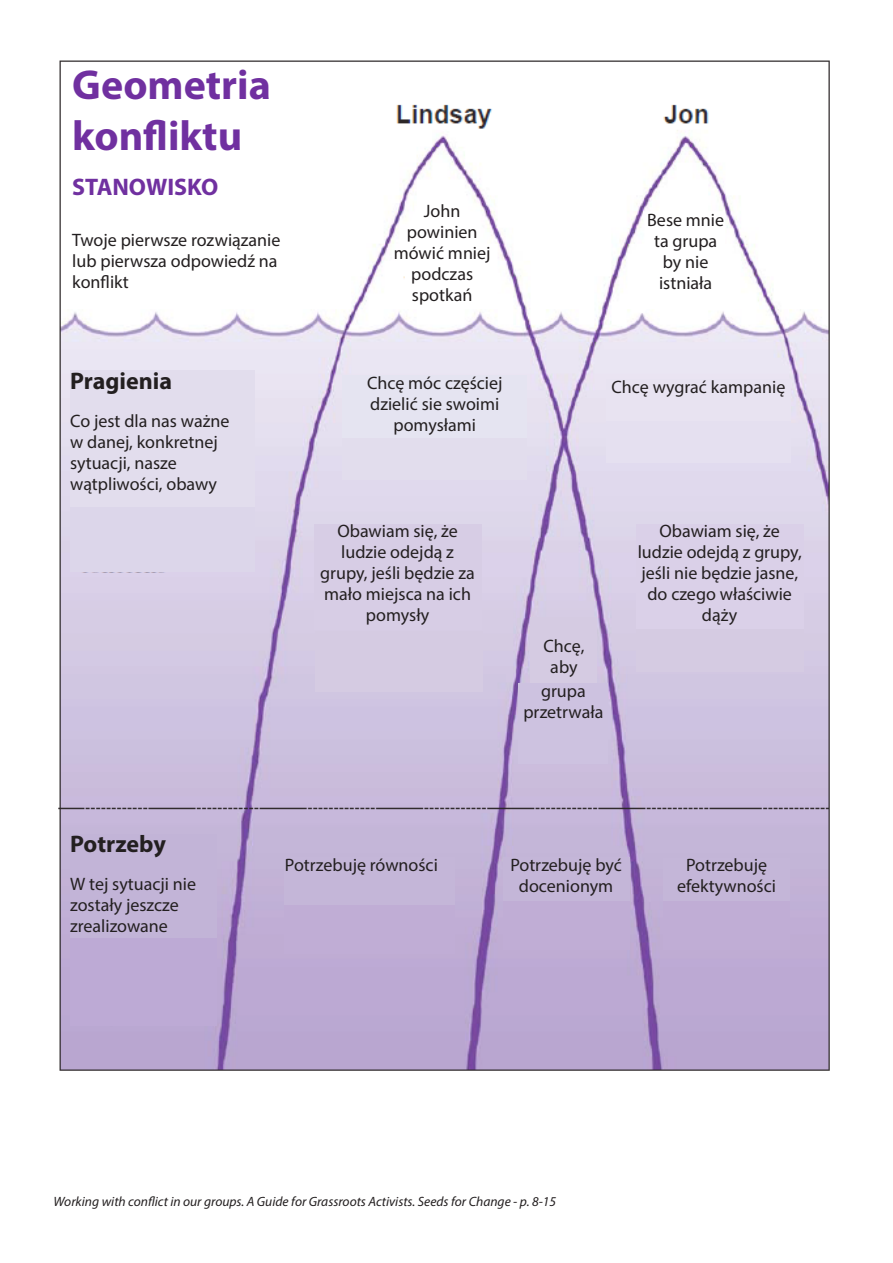
<style>
.page{position:relative;width:893px;height:1263px;background:#fff}
.page>*{position:absolute;margin:0;border:0;box-sizing:border-box;transform-origin:0 0}
.Main_Header{font:700 42px/50.4px "Myriad Pro";color:#7030a0}
.Header_1_iceberg{font:700 24px "Myriad Pro";color:#231f20}
.Header_1{font:700 24px "Myriad Pro";color:#7030a0}
.Body_iceberg{font:18px/21px "Myriad Pro";color:#231f20;text-align:center}
.Source_footnote{font:italic 13.5px "Myriad Pro";color:#231f20}
</style>
<div class="page">
<img style="left:58px;top:60px;width:772px;height:1011px">
<div style="left:72px;top:68px;width:272px;height:98px;background:#fff"></div>
<div style="left:72px;top:177px;width:228px;height:121px;background:#fff"></div>
<div style="left:70px;top:371px;width:185px;height:136px;background:#e2dded"></div>
<div style="left:70px;top:834px;width:147px;height:104px;background:#c2b4d7"></div>
<div style="left:342px;top:375px;width:185px;height:65px;background:#e5e4f1"></div>
<div style="left:606px;top:379px;width:185px;height:42px;background:#e8e3f1"></div>
<div style="left:314px;top:524px;width:168px;height:105px;background:#d7cde5"></div>
<div style="left:636px;top:524px;width:168px;height:107px;background:#dad0e8"></div>
<div style="left:519px;top:683px;width:89px;height:81px;background:#cdc2e0"></div>
<div style="left:530px;top:617px;width:67px;height:66px;background:#d5cbe2"></div>
<div style="left:285px;top:858px;width:170px;height:48px;background:#c4b6d8"></div>
<div style="left:503px;top:858px;width:126px;height:48px;background:#c4b6d8"></div>
<div style="left:663px;top:858px;width:127px;height:43px;background:#c4b6d8"></div>
<div style="left:70px;top:507px;width:185px;height:65px;background:#dcd6ea"></div>
<div style="left:636px;top:629px;width:168px;height:43px;background:#d5cbe2"></div>
<div style="left:70px;top:939px;width:147px;height:87px;background:#bdaad5"></div>
<div style="left:315px;top:631px;width:168px;height:61px;background:#d5cbe2"></div>
<div style="left:503px;top:901px;width:126px;height:48px;background:#c0add5"></div>
<div style="left:663px;top:901px;width:127px;height:48px;background:#c0add5"></div>
<div style="left:606px;top:421px;width:185px;height:42px;background:#e5e0f0"></div>
<div style="left:342px;top:438px;width:185px;height:42px;background:#e2dded"></div>
<div style="left:285px;top:906px;width:170px;height:48px;background:#c0add5"></div>
<p class="Main_Header" style="left:72px;top:59px;width:200px">Geometria konfliktu</p>
<p class="Header_1" style="left:72px;top:172px;width:147px">STANOWISKO</p>
<p class="Body_iceberg" style="left:72px;top:229px;width:210px;text-align:left">Twoje pierwsze rozwiązanie lub pierwsza odpowiedź na konflikt</p>
<p class="Header_1_iceberg" style="left:70px;top:365px;width:103px">Pragienia</p>
<p class="Body_iceberg" style="left:70px;top:410px;width:161px;text-align:left">Co jest dla nas ważne w danej, konkretnej sytuacji, nasze wątpliwości, obawy</p>
<p class="Body_iceberg" style="left:394px;top:200px;width:98px">John powinien mówić mniej podczas spotkań</p>
<p class="Body_iceberg" style="left:647px;top:209px;width:79px">Bese mnie ta grupa by nie istniała</p>
<p class="Body_iceberg" style="left:367px;top:372px;width:137px">Chcę móc częściej dzielić sie swoimi pomysłami</p>
<p class="Body_iceberg" style="left:611px;top:376px;width:175px">Chcę wygrać kampanię</p>
<p class="Body_iceberg" style="left:320px;top:521px;width:156px">Obawiam się, że ludzie odejdą z grupy, jeśli będzie za mało miejsca na ich pomysły</p>
<p class="Body_iceberg" style="left:638px;top:521px;width:166px">Obawiam się, że ludzie odejdą z grupy, jeśli nie będzie jasne, do czego właściwie dąży</p>
<p class="Body_iceberg" style="left:543px;top:635px;width:42px">Chcę, aby</p>
<p class="Body_iceberg" style="left:523px;top:680px;width:82px">grupa przetrwała</p>
<p class="Header_1_iceberg" style="left:70px;top:829px;width:97px">Potrzeby</p>
<p class="Body_iceberg" style="left:70px;top:873px;width:127px;text-align:left">W tej sytuacji nie zostały jeszcze zrealizowane</p>
<p class="Body_iceberg" style="left:285px;top:854px;width:154px">Potrzebuję równości</p>
<p class="Body_iceberg" style="left:510px;top:854px;width:113px">Potrzebuję być docenionym</p>
<p class="Body_iceberg" style="left:677px;top:854px;width:100px">Potrzebuję efektywności</p>
<p class="Source_footnote" style="left:54px;top:1193px;width:504px">Working with conflict in our groups. A Guide for Grassroots Activists. Seeds for Change - p. 8-15</p>
</div>
